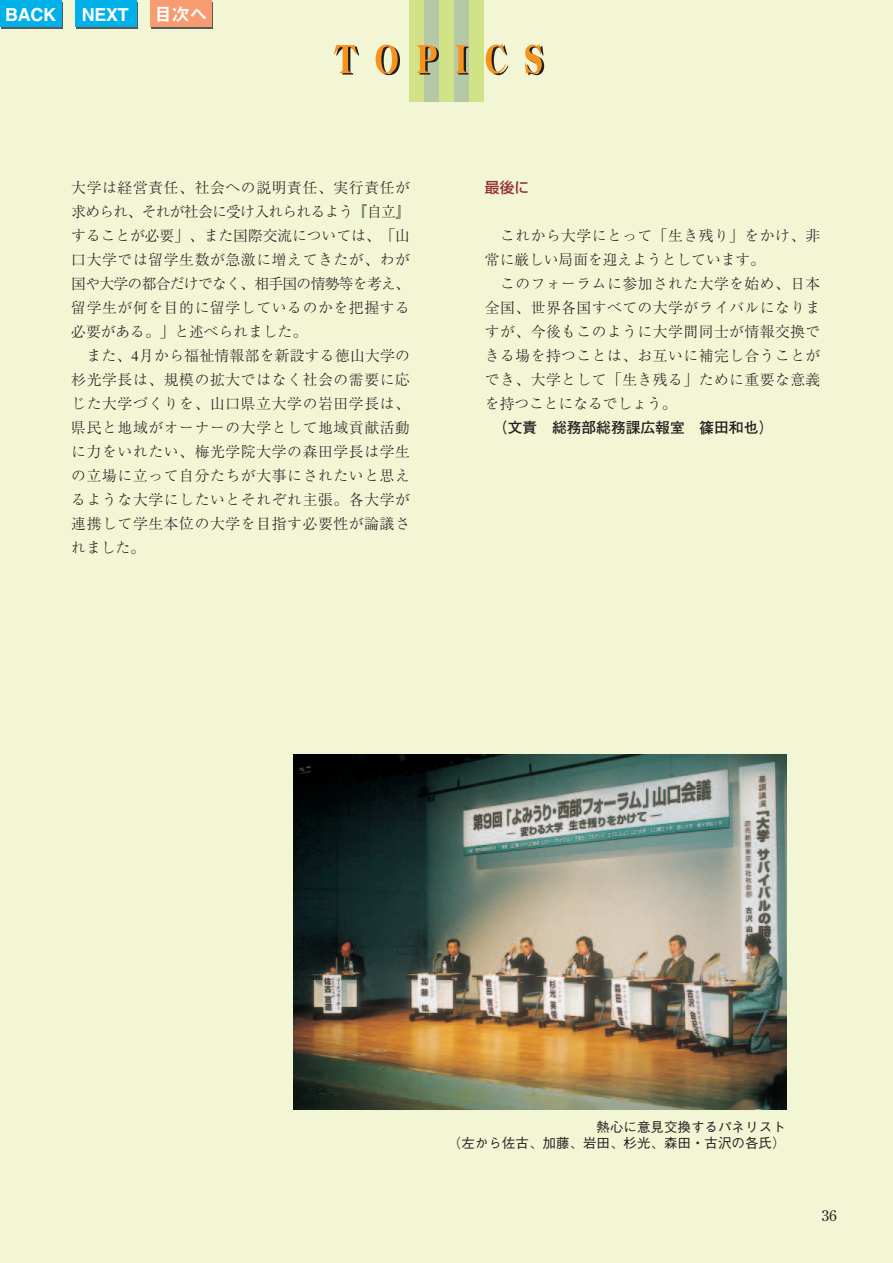
<style>
.page{position:relative;width:893px;height:1263px;background:#fff}
.page>*{position:absolute;margin:0;border:0;box-sizing:border-box;transform-origin:0 0}
.t1{font:18px "Midashi Go MB31";letter-spacing:-.02em;color:#fff}
.t2{font:700 15px "Futo Min A101";color:#231f20}
.t3{font:300 14.7px/24px "Ryumin";letter-spacing:.035em;color:#231f20}
.t4{font:300 14.7px "Ryumin";color:#231f20}
.t5{font:700 14.7px "Futo Go B101";color:#231f20}
.t6{font:500 14.7px "Shin Go";color:#962e33}
.t7{font:500 13.5px/16.5px "Gothic BBB";color:#231f20;text-align:right}
</style>
<div class="page">
<div style="left:0;top:0;width:892px;height:1263px;background:#f2f6d5"></div>
<div style="left:409px;top:0;width:15px;height:101px;background:#d2e287"></div>
<div style="left:454px;top:0;width:14px;height:101px;background:#b6c9a6"></div>
<div style="left:424px;top:0;width:15px;height:101px;background:#b6c9a6"></div>
<div style="left:439px;top:0;width:15px;height:101px;background:#d2e287"></div>
<div style="left:468px;top:0;width:15px;height:101px;background:#d2e287"></div>
<svg style="left:334px;top:45px;width:25px;height:30px"></svg>
<svg style="left:375px;top:45px;width:25px;height:30px"></svg>
<svg style="left:417px;top:45px;width:22px;height:30px"></svg>
<svg style="left:456px;top:45px;width:12px;height:30px"></svg>
<svg style="left:485px;top:44px;width:23px;height:31px"></svg>
<svg style="left:525px;top:44px;width:19px;height:32px"></svg>
<img style="left:294px;top:754px;width:492px;height:356px">
<div style="left:1px;top:2px;width:62px;height:26px;background:#00b0e8"></div>
<div style="left:76px;top:2px;width:62px;height:26px;background:#00b0e8"></div>
<div style="left:151px;top:2px;width:62px;height:26px;background:#f79c70"></div>
<div style="left:0;top:0;width:61px;height:27px;background:#00b0e8"></div>
<div style="left:75px;top:0;width:61px;height:27px;background:#00b0e8"></div>
<div style="left:150px;top:0;width:61px;height:27px;background:#f79c70"></div>
<p class="t1" style="left:5px;top:7px;width:52px">BACK</p>
<p class="t1" style="left:82px;top:7px;width:48px">NEXT</p>
<p class="t1" style="left:154px;top:7px;width:55px">目次へ</p>
<p class="t3" style="left:71px;top:177px;width:340px">大学は経営責任、社会への説明責任、実行責任が求められ、それが社会に受け入れられるよう『自立』することが必要」、また国際交流については、「山口大学では留学生数が急激に増えてきたが、わが国や大学の都合だけでなく、相手国の情勢等を考え、留学生が何を目的に留学しているのかを把握する必要がある。」と述べられました。<br>　また、4月から福祉情報部を新設する徳山大学の杉光学長は、規模の拡大ではなく社会の需要に応じた大学づくりを、山口県立大学の岩田学長は、県民と地域がオーナーの大学として地域貢献活動に力をいれたい、梅光学院大学の森田学長は学生の立場に立って自分たちが大事にされたいと思えるような大学にしたいとそれぞれ主張。各大学が連携して学生本位の大学を目指す必要性が論議されました。</p>
<p class="t6" style="left:485px;top:182px;width:46px">最後に</p>
<p class="t3" style="left:485px;top:225px;width:337px">　これから大学にとって「生き残り」をかけ、非</p>
<p class="t4" style="left:485px;top:254px;width:281px">常に厳しい局面を迎えようとしています。</p>
<p class="t3" style="left:485px;top:273px;width:337px">　このフォーラムに参加された大学を始め、日本</p>
<p class="t3" style="left:485px;top:297px;width:337px">全国、世界各国すべての大学がライバルになりま</p>
<p class="t3" style="left:485px;top:321px;width:337px">すが、今後もこのように大学間同士が情報交換で</p>
<p class="t3" style="left:485px;top:345px;width:337px">きる場を持つことは、お互いに補完し合うことが</p>
<p class="t3" style="left:485px;top:369px;width:337px">でき、大学として「生き残る」ために重要な意義</p>
<p class="t4" style="left:485px;top:398px;width:222px">を持つことになるでしょう。　　</p>
<p class="t5" style="left:493px;top:422px;width:281px">（文責　総務部総務課広報室　篠田和也）</p>
<p class="t7" style="left:448px;top:1120px;width:339px">熱心に意見交換するパネリスト<br>（左から佐古、加藤、岩田、杉光、森田・古沢の各氏）</p>
<p class="t2" style="left:821px;top:1210px;width:17px">36</p>
</div>
